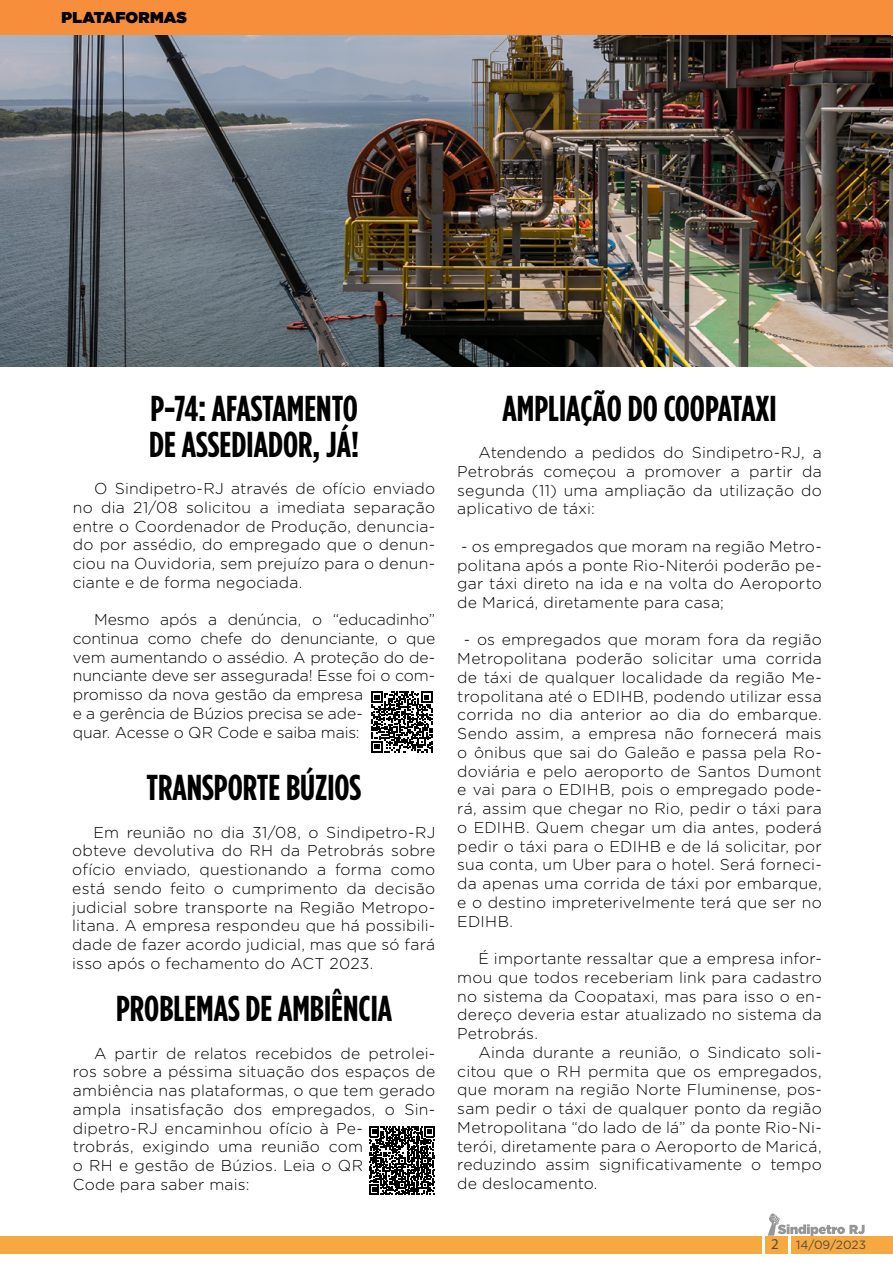
<style>
.page{position:relative;width:893px;height:1263px;background:#fff}
.page>*{position:absolute;margin:0;border:0;box-sizing:border-box;transform-origin:0 0}
.t1{font:700 36px/36px "Gotham Condensed";color:#000}
.t2{font:300 15.75px/18.8px "Gotham Rounded";letter-spacing:.01em;color:#000;text-align:justify}
.t3{font:900 15.75px "Gotham";letter-spacing:.005em;color:#000}
.t4{font:12px "Gotham";color:#4d4d4d}
.s1{font-family:"Myriad Pro";font-size:15px}
</style>
<div class="page">
<div style="left:791px;top:1236px;width:102px;height:17px;background:#f7a941"></div>
<div style="left:765px;top:1236px;width:23px;height:17px;background:#f7a941"></div>
<svg style="left:768px;top:1213px;width:97px;height:23px"></svg>
<div style="left:0;top:1236px;width:761px;height:17px;background:#f7a941"></div>
<img style="left:0;top:35px;width:893px;height:331px">
<hr style="left:892px;top:654px;width:1px;height:32px;background:#f78e3c">
<div style="left:0;top:0;width:893px;height:35px;background:#f78e3c"></div>
<svg style="left:371px;top:691px;width:61px;height:61px"></svg>
<svg style="left:369px;top:1127px;width:66px;height:68px"></svg>
<p class="t3" style="left:62px;top:6px;width:127px">PLATAFORMAS</p>
<h1 class="t1" style="left:149px;top:389px;width:211px">P-74: AFASTAMENTO<br>DE ASSEDIADOR, JÁ!</h1>
<p class="t2" style="left:73px;top:478px;width:364px;text-indent:21px">O Sindipetro-RJ através de ofício enviado no dia 21/08 solicitou a imediata separação entre o Coordenador de Produção, denuncia&shy;do por assédio, do empregado que o denun&shy;ciou na Ouvidoria, sem prejuízo para o denun&shy;ciante e de forma negociada.</p>
<p class="t2" style="left:73px;top:610px;width:364px;text-align:left;text-indent:21px">Mesmo após a denúncia, o “educadinho” continua como chefe do denunciante, o que vem aumentando o assédio. A proteção do de&shy;nunciante deve ser assegurada! Esse foi o com&shy;promisso da nova gestão da empresa<br>e a gerência de Búzios precisa se ade-<br>quar. Acesse o QR Code e saiba mais:</p>
<h1 class="t1" style="left:146px;top:768px;width:216px">TRANSPORTE BÚZIOS</h1>
<p class="t2" style="left:72px;top:822px;width:365px;text-indent:21px">Em reunião no dia 31/08, o Sindipetro-RJ obteve devolutiva do RH da Petrobrás sobre ofício enviado, questionando a forma como está sendo feito o cumprimento da decisão judicial sobre transporte na Região Metropo&shy;litana. A empresa respondeu que há possibili&shy;dade de fazer acordo judicial, mas que só fará isso após o fechamento do ACT 2023.</p>
<h1 class="t1" style="left:116px;top:990px;width:278px">PROBLEMAS DE AMBIÊNCIA</h1>
<p class="t2" style="left:73px;top:1043px;width:364px;text-align:left;text-indent:21px">A partir de relatos recebidos de petrolei&shy;ros sobre a péssima situação dos espaços de ambiência nas plataformas, o que tem gerado ampla insatisfação dos empregados, o Sin&shy;dipetro-RJ encaminhou ofício à Pe-<br>trobrás, exigindo uma reunião com<br>o RH e gestão de Búzios. Leia o QR<br>Code para saber mais:</p>
<h1 class="t1" style="left:502px;top:389px;width:276px">AMPLIAÇÃO DO COOPATAXI</h1>
<p class="t2" style="left:457px;top:442px;width:366px;text-indent:21px">Atendendo a pedidos do Sindipetro-RJ, a Petrobrás começou a promover a partir da segunda (11) uma ampliação da utilização do aplicativo de táxi:</p>
<p class="t2" style="left:457px;top:536px;width:366px">- os empregados que moram na região Metro&shy;politana após a ponte Rio-Niterói poderão pe&shy;gar táxi direto na ida e na volta do Aeroporto de Maricá, diretamente para casa;</p>
<p class="t2" style="left:457px;top:630px;width:366px;text-indent:7px">- os empregados que moram fora da região Metropolitana poderão solicitar uma corrida de táxi de qualquer localidade da região Me&shy;tropolitana até o EDIHB, podendo utilizar essa corrida no dia anterior ao dia do embarque.<br>Sendo assim, a empresa não fornecerá mais o ônibus que sai do Galeão e passa pela Ro&shy;doviária e pelo aeroporto de Santos Dumont e vai para o EDIHB, pois o empregado pode&shy;rá, assim que chegar no Rio, pedir o táxi para o EDIHB. Quem chegar um dia antes, poderá pedir o táxi para o EDIHB e de lá solicitar, por sua conta, um Uber para o hotel. Será forneci&shy;da apenas uma corrida de táxi por embarque, e o destino impreterivelmente terá que ser no EDIHB.</p>
<p class="t2" style="left:457px;top:948px;width:366px;text-indent:21px">É importante ressaltar que a empresa infor&shy;mou que todos receberiam link para cadastro no sistema da Coopataxi, mas para isso o en&shy;dereço deveria estar atualizado no sistema da Petrobrás.</p>
<p class="t2" style="left:457px;top:1042px;width:366px;text-indent:21px">Ainda durante a reunião, o Sindicato soli&shy;citou que o RH permita que os empregados, que moram na região Norte Fluminense, pos&shy;sam pedir o táxi de qualquer ponto da região Metropolitana “do lado de lá” da ponte Rio-Ni&shy;terói, diretamente para o Aeroporto de Maricá, reduzindo assim significativamente o tempo de deslocamento.</p>
<p class="t4" style="left:771px;top:1238px;width:97px"><span class="s1">2</span> 14/09/2023</p>
</div>
